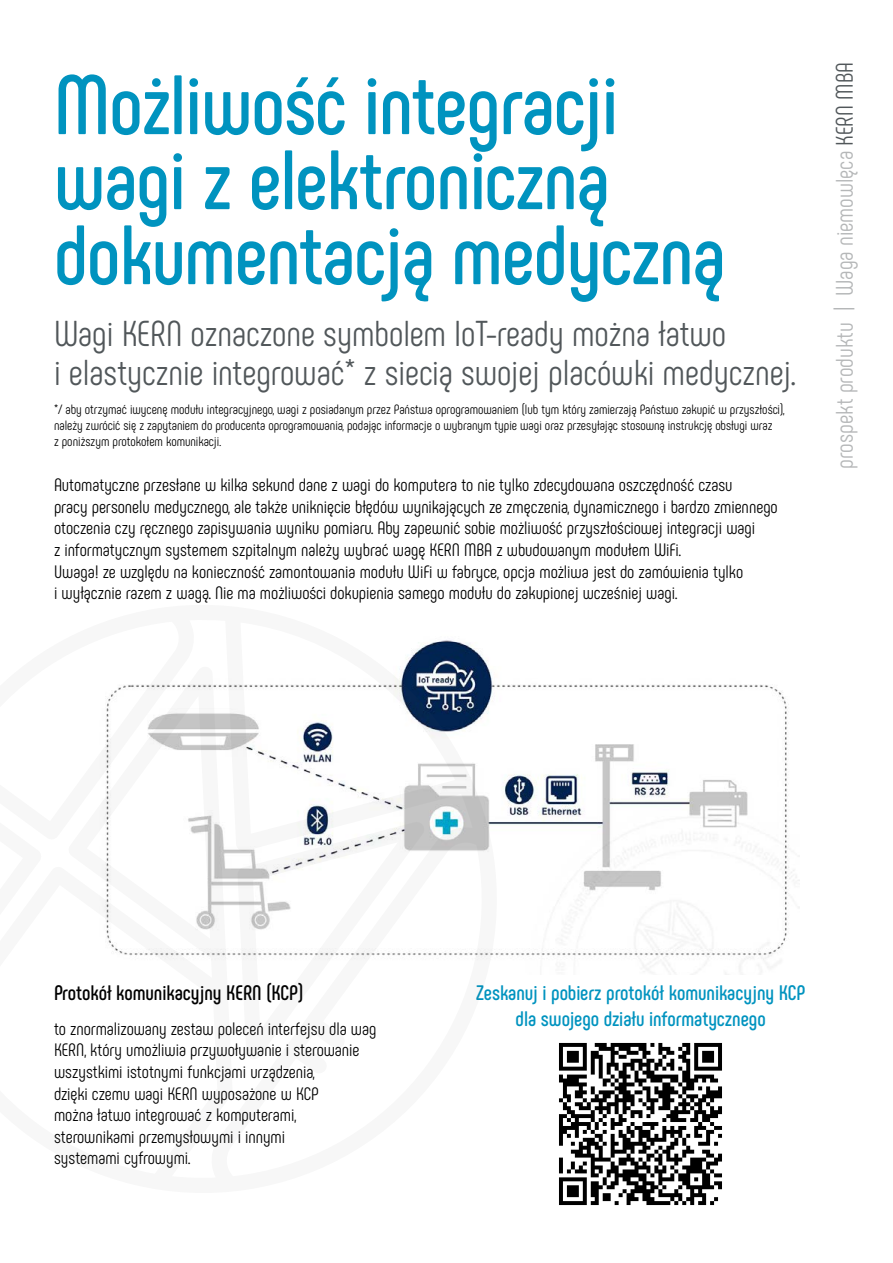
<style>
.page{position:relative;width:893px;height:1263px;background:#fff}
.page>*{position:absolute;margin:0;border:0;box-sizing:border-box;transform-origin:0 0}
.t1{font:700 84px/75px "Phenomena";letter-spacing:-.015em;color:#0093bf}
.t2{font:36px/39px "Phenomena";color:#51575a}
.t3{font:24px "Phenomena";color:#b5b7b8}
.t4{font:700 21px/25.2px "Phenomena";letter-spacing:-.005em;color:#0093bf;text-align:center}
.t5{font:700 21px "Phenomena";letter-spacing:-.005em;color:#000}
.t6{font:18px/21.6px "Phenomena";color:#000}
.t7{font:13.5px/16.2px "Phenomena";color:#000}
.s1{color:#51575a}
</style>
<div class="page">
<img style="left:505px;top:684px;width:295px;height:290px">
<img style="left:559px;top:1042px;width:163px;height:164px">
<svg style="left:104px;top:640px;width:401px;height:320px"></svg>
<h1 class="t1" style="left:54px;top:67px;width:673px">Możliwość integracji wagi z elektroniczną dokumentacją medyczną</h1>
<h2 class="t2" style="left:54px;top:314px;width:743px">Wagi KERN oznaczone symbolem IoT-ready można łatwo<br>i elastycznie integrować* z siecią swojej placówki medycznej.</h2>
<p class="t7" style="left:54px;top:401px;width:732px">*/ aby otrzymać iwycenę modułu integracyjnego, wagi z posiadanym przez Państwa oprogramowaniem (lub tym który zamierzają Państwo zakupić w przyszłości), należy zwrócić się z zapytaniem do producenta oprogramowania, podając informacje o wybranym typie wagi oraz przesyłając stosowną instrukcję obsługi wraz<br>z poniższym protokołem komunikacji.</p>
<p class="t6" style="left:54px;top:474px;width:725px">Automatyczne przesłane w kilka sekund dane z wagi do komputera to nie tylko zdecydowana oszczędność czasu<br>pracy personelu medycznego, ale także uniknięcie błędów wynikających ze zmęczenia, dynamicznego i bardzo zmiennego otoczenia czy ręcznego zapisywania wyniku pomiaru. Aby zapewnić sobie możliwość przyszłościowej integracji wagi<br>z informatycznym systemem szpitalnym należy wybrać wagę KERN MBA z wbudowanym modułem WiFi.<br>Uwaga! ze względu na konieczność zamontowania modułu WiFi w fabryce, opcja możliwa jest do zamówienia tylko<br>i wyłącznie razem z wagą. Nie ma możliwości dokupienia samego modułu do zakupionej wcześniej wagi.</p>
<h3 class="t3" style="left:831px;top:469px;width:408px;rotate:-90deg">prospekt produktu | Waga niemowlęca <span class="s1">KERN MBA</span></h3>
<p class="t5" style="left:54px;top:980px;width:251px">Protokół komunikacyjny KERN (KCP)</p>
<p class="t6" style="left:54px;top:1018px;width:324px">to znormalizowany zestaw poleceń interfejsu dla wag KERN, który umożliwia przywoływanie i sterowanie wszystkimi istotnymi funkcjami urządzenia,<br>dzięki czemu wagi KERN wyposażone w KCP<br>można łatwo integrować z komputerami, sterownikami przemysłowymi i innymi<br>systemami cyfrowymi.</p>
<p class="t4" style="left:476px;top:980px;width:331px">Zeskanuj i pobierz protokół komunikacyjny KCP dla swojego działu informatycznego</p>
</div>
